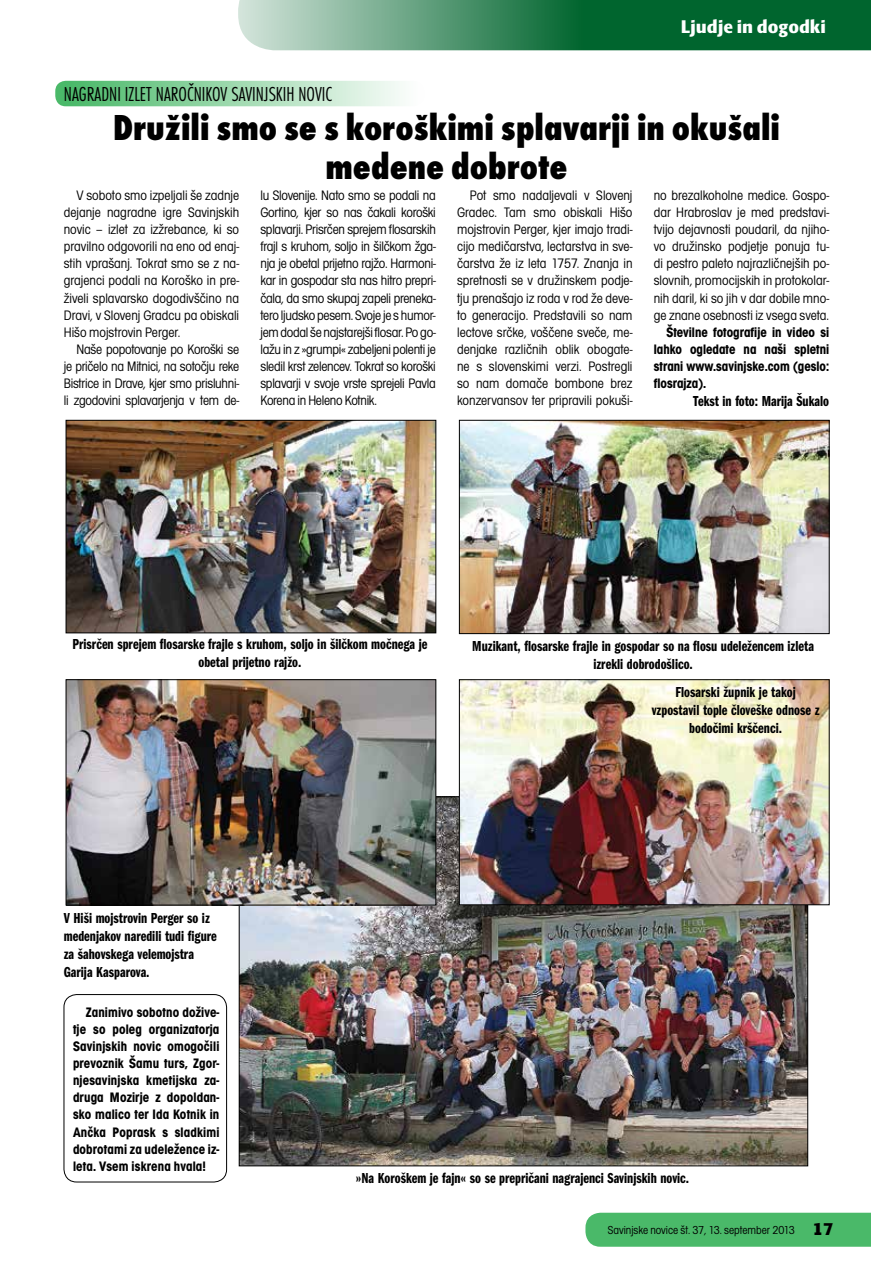
<style>
.page{position:relative;width:893px;height:1263px;background:#fff}
.page>*{position:absolute;margin:0;border:0;box-sizing:border-box;transform-origin:0 0}
.t1{font:37.5px/39px "Futura TEE Extr Bold Cond";color:#000;text-align:center}
.t2{font:21px "Futura TEE Ligh Cond";color:#000}
.t3{font:18px "Skoda Sans Black CE";color:#fff}
.t4{font:900 18px "Skoda Sans";color:#000}
.t5{font:15px/18px "Franklin Got Itc TEE Demi Comp";color:#000;text-align:center}
.t6{font:condensed 14.25px/17.1px "Avant Gar Got Itc TEE";letter-spacing:-.005em;color:#000;text-align:justify}
.t7{font:700 condensed 14.25px/17.1px "Avant Gar Got Itc TEE";letter-spacing:.005em;color:#000;text-align:justify}
.t8{font:condensed 12px "Avant Gar Got Itc TEE";color:#000}
</style>
<div class="page">
<svg style="left:238px;top:0;width:633px;height:50px;background:#3a885d"></svg>
<div style="left:585px;top:1213px;width:286px;height:34px;background:#4ab969"></div>
<div style="left:55px;top:81px;width:370px;height:25px;background:linear-gradient(to right,#43b663,#fff);border-radius:10px"></div>
<div style="left:64px;top:994px;width:163px;height:188px;border:1px solid #000;border-radius:13px"></div>
<img style="left:68px;top:422px;width:366px;height:209px">
<div style="left:66px;top:420px;width:370px;height:213px;border:1px solid #000"></div>
<img style="left:461px;top:422px;width:366px;height:210px">
<div style="left:459px;top:420px;width:370px;height:214px;border:1px solid #000"></div>
<img style="left:241px;top:798px;width:565px;height:366px">
<img style="left:68px;top:681px;width:366px;height:222px">
<div style="left:66px;top:679px;width:370px;height:226px;border:1px solid #000"></div>
<img style="left:461px;top:681px;width:366px;height:222px">
<div style="left:459px;top:679px;width:370px;height:226px;border:1px solid #000"></div>
<p class="t3" style="left:681px;top:16px;width:147px">Ljudje in dogodki</p>
<h2 class="t2" style="left:64px;top:82px;width:270px">NAGRADNI IZLET NAROČNIKOV SAVINJSKIH NOVIC</h2>
<h1 class="t1" style="left:113px;top:108px;width:668px">Družili smo se s koroškimi splavarji in okušali medene dobrote</h1>
<p class="t6" style="left:64px;top:187px;width:177px;text-indent:13px">V soboto smo izpeljali še zadnje dejanje nagradne igre Savinjskih novic – izlet za izžrebance, ki so pravilno odgovorili na eno od enaj&shy;stih vprašanj. Tokrat smo se z na&shy;grajenci podali na Koroško in pre&shy;živeli splavarsko dogodivščino na Dravi, v Slovenj Gradcu pa obiskali Hišo mojstrovin Perger.</p>
<p class="t6" style="left:64px;top:341px;width:177px;text-indent:13px">Naše popotovanje po Koroški se je pričelo na Mitnici, na sotočju reke Bistrice in Drave, kjer smo prisluhni&shy;li zgodovini splavarjenja v tem de-</p>
<p class="t6" style="left:260px;top:187px;width:177px">lu Slovenije. Nato smo se podali na Gortino, kjer so nas čakali koroški splavarji. Prisrčen sprejem flosarskih frajl s kruhom, soljo in šilčkom žga&shy;nja je obetal prijetno rajžo. Harmoni&shy;kar in gospodar sta nas hitro prepri&shy;čala, da smo skupaj zapeli preneka&shy;tero ljudsko pesem. Svoje je s humor&shy;jem dodal še najstarejši flosar. Po go&shy;lažu in z »grumpi« zabeljeni polenti je sledil krst zelencev. Tokrat so koroški splavarji v svoje vrste sprejeli Pavla Korena in Heleno Kotnik.</p>
<p class="t6" style="left:457px;top:187px;width:177px;text-indent:13px">Pot smo nadaljevali v Slovenj Gradec. Tam smo obiskali Hišo mojstrovin Perger, kjer imajo tradi&shy;cijo medičarstva, lectarstva in sve&shy;čarstva že iz leta 1757. Znanja in spretnosti se v družinskem podje&shy;tju prenašajo iz roda v rod že deve&shy;to generacijo. Predstavili so nam lectove srčke, voščene sveče, me&shy;denjake različnih oblik obogate&shy;ne s slovenskimi verzi. Postregli so nam domače bombone brez konzervansov ter pripravili pokuši-</p>
<p class="t6" style="left:654px;top:187px;width:177px">no brezalkoholne medice. Gospo&shy;dar Hrabroslav je med predstavi&shy;tvijo dejavnosti poudaril, da njiho&shy;vo družinsko podjetje ponuja tu&shy;di pestro paleto najrazličnejših po&shy;slovnih, promocijskih in protokolar&shy;nih daril, ki so jih v dar dobile mno&shy;ge znane osebnosti iz vsega sveta.</p>
<p class="t7" style="left:654px;top:323px;width:177px;text-indent:13px">Številne fotografije in video si lahko ogledate na naši spletni strani www.savinjske.com (geslo: flosrajza).</p>
<p class="t5" style="left:693px;top:392px;width:138px">Tekst in foto: Marija Šukalo</p>
<p class="t5" style="left:72px;top:635px;width:356px">Prisrčen sprejem flosarske frajle s kruhom, soljo in šilčkom močnega je obetal prijetno rajžo.</p>
<p class="t5" style="left:472px;top:637px;width:343px">Muzikant, flosarske frajle in gospodar so na flosu udeležencem izleta izrekli dobrodošlico.</p>
<p class="t5" style="left:64px;top:909px;width:155px;text-align:left">V Hiši mojstrovin Perger so iz medenjakov naredili tudi figure za šahovskega velemojstra<br>Garija Kasparova.</p>
<p class="t7" style="left:73px;top:1003px;width:148px;text-indent:13px">Zanimivo sobotno dožive&shy;tje so poleg organizatorja Savinjskih novic omogočili prevoznik Šamu turs, Zgor&shy;njesavinjska kmetijska za&shy;druga Mozirje z dopoldan&shy;sko malico ter Ida Kotnik in Ančka Poprask s sladkimi dobrotami za udeležence iz&shy;leta. Vsem iskrena hvala!</p>
<p class="t5" style="left:652px;top:683px;width:169px">Flosarski župnik je takoj vzpostavil tople človeške odnose z bodočimi krščenci.</p>
<p class="t5" style="left:356px;top:1169px;width:335px">»Na Koroškem je fajn« so se prepričani nagrajenci Savinjskih novic.</p>
<p class="t8" style="left:608px;top:1224px;width:188px">Savinjske novice št. 37, 13. september 2013</p>
<p class="t4" style="left:813px;top:1218px;width:22px">17</p>
</div>
